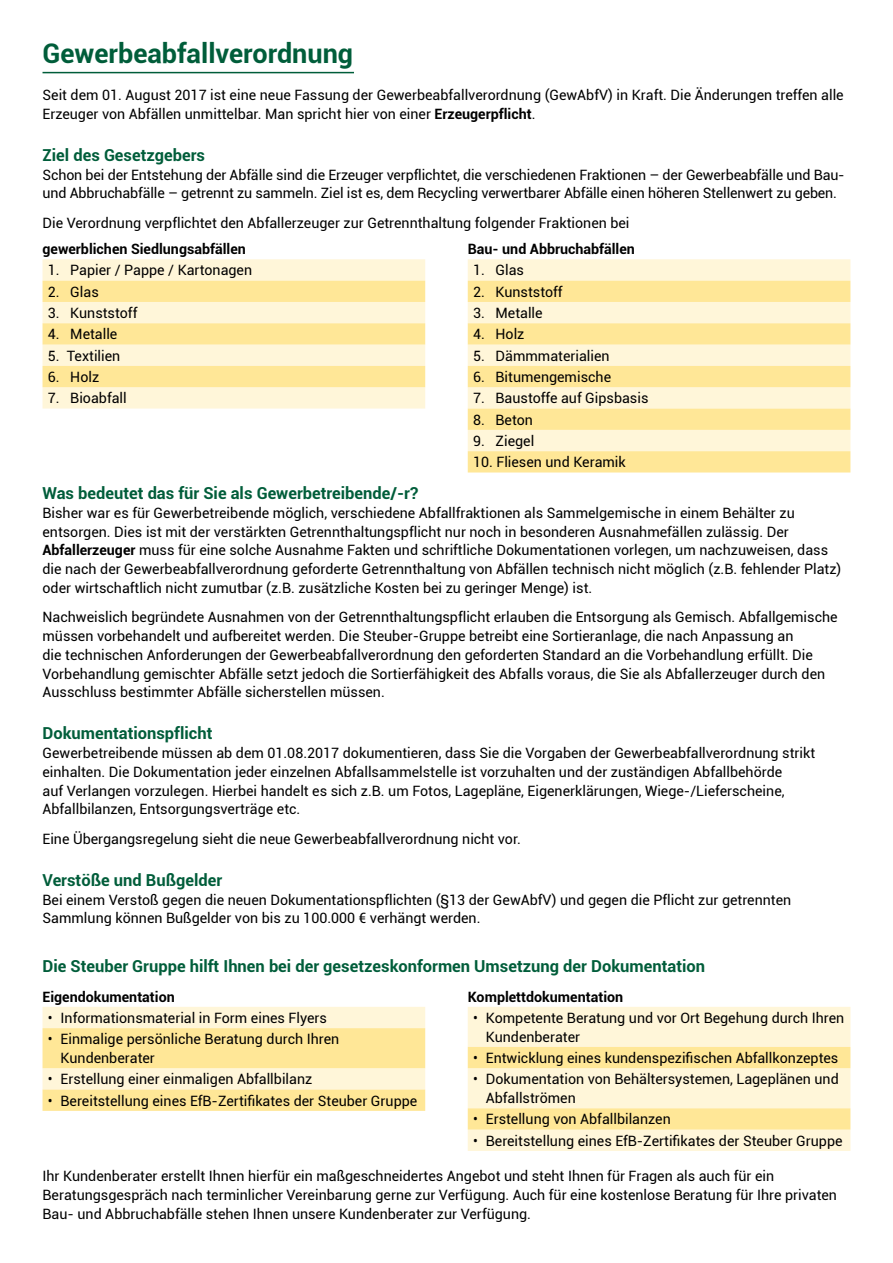
<style>
.page{position:relative;width:893px;height:1263px;background:#fff}
.page>*{position:absolute;margin:0;border:0;box-sizing:border-box;transform-origin:0 0}
.t1{font:700 27px "Roboto";color:#005d3a}
.t2{font:700 16.5px "Roboto";color:#005d3a}
.t3{font:14.25px/18.8px "Roboto";color:#000}
.t4{font:700 14.25px "Roboto";color:#000}
.s1{font-weight:700}
</style>
<div class="page">
<svg style="left:43px;top:259px;width:807px;height:22px;background:#fff6da"></svg>
<svg style="left:43px;top:281px;width:807px;height:191px"></svg>
<svg style="left:43px;top:1007px;width:382px;height:104px;background:#ffedb2"></svg>
<div style="left:468px;top:1007px;width:382px;height:144px;background:#fff6d9"></div>
<svg style="left:468px;top:1047px;width:382px;height:82px;background:#ffeeb7"></svg>
<hr style="left:43px;top:72px;width:311px;height:1px;background:#005d3a">
<h1 class="t1" style="left:43px;top:34px;width:312px">Gewerbeabfallverordnung</h1>
<p class="t3" style="left:43px;top:85px;width:803px">Seit dem 01. August 2017 ist eine neue Fassung der Gewerbeabfallverordnung (GewAbfV) in Kraft. Die Änderungen treffen alle<br>Erzeuger von Abfällen unmittelbar. Man spricht hier von einer <span class="s1">Erzeugerpflicht</span>.</p>
<p class="t2" style="left:43px;top:143px;width:164px">Ziel des Gesetzgebers</p>
<p class="t3" style="left:43px;top:165px;width:804px">Schon bei der Entstehung der Abfälle sind die Erzeuger verpflichtet, die verschiedenen Fraktionen – der Gewerbeabfälle und Bau&shy;und Abbruchabfälle – getrennt zu sammeln. Ziel ist es, dem Recycling verwertbarer Abfälle einen höheren Stellenwert zu geben.</p>
<p class="t3" style="left:43px;top:213px;width:589px">Die Verordnung verpflichtet den Abfallerzeuger zur Getrennthaltung folgender Fraktionen bei</p>
<p class="t4" style="left:43px;top:239px;width:205px">gewerblichen Siedlungsabfällen</p>
<p class="t4" style="left:468px;top:239px;width:169px">Bau- und Abbruchabfällen</p>
<p class="t3" style="left:48px;top:260px;width:206px">1. Papier / Pappe / Kartonagen</p>
<p class="t3" style="left:473px;top:260px;width:53px">1. Glas</p>
<p class="t3" style="left:48px;top:282px;width:53px">2. Glas</p>
<p class="t3" style="left:473px;top:282px;width:91px">2. Kunststoff</p>
<p class="t3" style="left:48px;top:303px;width:91px">3. Kunststoff</p>
<p class="t3" style="left:473px;top:303px;width:71px">3. Metalle</p>
<p class="t3" style="left:48px;top:324px;width:71px">4. Metalle</p>
<p class="t3" style="left:473px;top:324px;width:53px">4. Holz</p>
<p class="t3" style="left:48px;top:346px;width:74px">5. Textilien</p>
<p class="t3" style="left:473px;top:346px;width:138px">5. Dämmmaterialien</p>
<p class="t3" style="left:48px;top:367px;width:53px">6. Holz</p>
<p class="t3" style="left:473px;top:367px;width:140px">6. Bitumengemische</p>
<p class="t3" style="left:48px;top:388px;width:80px">7. Bioabfall</p>
<p class="t3" style="left:473px;top:388px;width:177px">7. Baustoffe auf Gipsbasis</p>
<p class="t3" style="left:473px;top:410px;width:61px">8. Beton</p>
<p class="t3" style="left:473px;top:431px;width:63px">9. Ziegel</p>
<p class="t3" style="left:473px;top:452px;width:154px">10. Fliesen und Keramik</p>
<p class="t2" style="left:43px;top:482px;width:377px">Was bedeutet das für Sie als Gewerbetreibende/-r?</p>
<p class="t3" style="left:43px;top:503px;width:800px">Bisher war es für Gewerbetreibende möglich, verschiedene Abfallfraktionen als Sammelgemische in einem Behälter zu entsorgen. Dies ist mit der verstärkten Getrennthaltungspflicht nur noch in besonderen Ausnahmefällen zulässig. Der <span class="s1">Abfallerzeuger</span> muss für eine solche Ausnahme Fakten und schriftliche Dokumentationen vorlegen, um nachzuweisen, dass die nach der Gewerbeabfallverordnung geforderte Getrennthaltung von Abfällen technisch nicht möglich (z.B. fehlender Platz) oder wirtschaftlich nicht zumutbar (z.B. zusätzliche Kosten bei zu geringer Menge) ist.</p>
<p class="t3" style="left:43px;top:607px;width:797px">Nachweislich begründete Ausnahmen von der Getrennthaltungspflicht erlauben die Entsorgung als Gemisch. Abfallgemische müssen vorbehandelt und aufbereitet werden. Die Steuber-Gruppe betreibt eine Sortieranlage, die nach Anpassung an<br>die technischen Anforderungen der Gewerbeabfallverordnung den geforderten Standard an die Vorbehandlung erfüllt. Die Vorbehandlung gemischter Abfälle setzt jedoch die Sortierfähigkeit des Abfalls voraus, die Sie als Abfallerzeuger durch den Ausschluss bestimmter Abfälle sicherstellen müssen.</p>
<p class="t2" style="left:43px;top:722px;width:171px">Dokumentationspflicht</p>
<p class="t3" style="left:43px;top:743px;width:774px">Gewerbetreibende müssen ab dem 01.08.2017 dokumentieren, dass Sie die Vorgaben der Gewerbeabfallverordnung strikt einhalten. Die Dokumentation jeder einzelnen Abfallsammelstelle ist vorzuhalten und der zuständigen Abfallbehörde<br>auf Verlangen vorzulegen. Hierbei handelt es sich z.B. um Fotos, Lagepläne, Eigenerklärungen, Wiege-/Lieferscheine, Abfallbilanzen, Entsorgungsverträge etc.</p>
<p class="t3" style="left:43px;top:829px;width:480px">Eine Übergangsregelung sieht die neue Gewerbeabfallverordnung nicht vor.</p>
<p class="t2" style="left:43px;top:868px;width:181px">Verstöße und Bußgelder</p>
<p class="t3" style="left:43px;top:890px;width:750px">Bei einem Verstoß gegen die neuen Dokumentationspflichten (§13 der GewAbfV) und gegen die Pflicht zur getrennten<br>Sammlung können Bußgelder von bis zu 100.000 € verhängt werden.</p>
<p class="t2" style="left:43px;top:954px;width:664px">Die Steuber Gruppe hilft Ihnen bei der gesetzeskonformen Umsetzung der Dokumentation</p>
<p class="t4" style="left:43px;top:986px;width:134px">Eigendokumentation</p>
<p class="t3" style="left:48px;top:1008px;width:281px">• Informationsmaterial in Form eines Flyers</p>
<p class="t3" style="left:61px;top:1029px;width:280px;text-indent:-13px">• Einmalige persönliche Beratung durch Ihren<br>Kundenberater</p>
<p class="t3" style="left:48px;top:1069px;width:266px">• Erstellung einer einmaligen Abfallbilanz</p>
<p class="t3" style="left:48px;top:1090px;width:371px">• Bereitstellung eines EfB-Zertifikates der Steuber Gruppe</p>
<p class="t4" style="left:468px;top:986px;width:157px">Komplettdokumentation</p>
<p class="t3" style="left:486px;top:1008px;width:360px;text-indent:-13px">• Kompetente Beratung und vor Ort Begehung durch Ihren<br>Kundenberater</p>
<p class="t3" style="left:473px;top:1048px;width:367px">• Entwicklung eines kundenspezifischen Abfallkonzeptes</p>
<p class="t3" style="left:486px;top:1069px;width:354px;text-indent:-13px">• Dokumentation von Behältersystemen, Lageplänen und<br>Abfallströmen</p>
<p class="t3" style="left:473px;top:1109px;width:199px">• Erstellung von Abfallbilanzen</p>
<p class="t3" style="left:473px;top:1131px;width:371px">• Bereitstellung eines EfB-Zertifikates der Steuber Gruppe</p>
<p class="t3" style="left:43px;top:1166px;width:796px">Ihr Kundenberater erstellt Ihnen hierfür ein maßgeschneidertes Angebot und steht Ihnen für Fragen als auch für ein<br>Beratungsgespräch nach terminlicher Vereinbarung gerne zur Verfügung. Auch für eine kostenlose Beratung für Ihre privaten<br>Bau- und Abbruchabfälle stehen Ihnen unsere Kundenberater zur Verfügung.</p>
</div>
